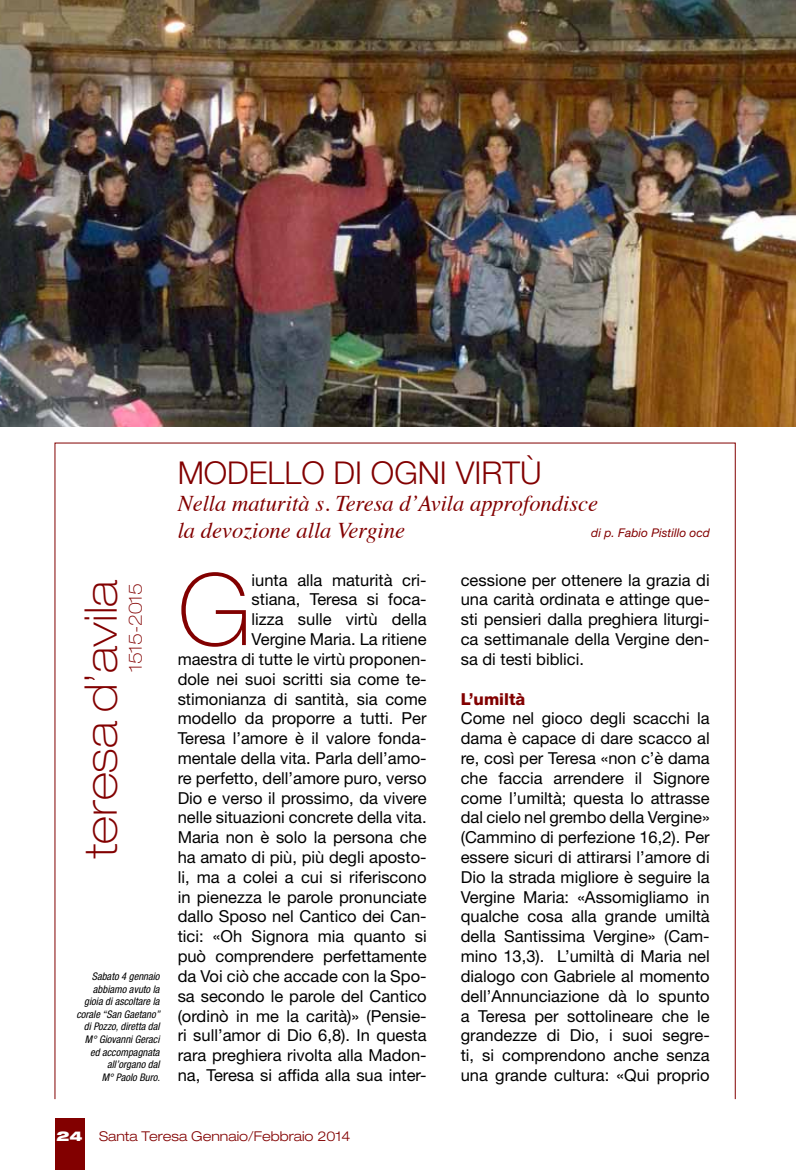
<style>
.page{position:relative;width:796px;height:1170px;background:#fff}
.page>*{position:absolute;margin:0;border:0;box-sizing:border-box;transform-origin:0 0}
.t1{font:100 99.75px "Helvetica Neue";color:#820000}
.t2{font:100 expanded 45px "Helvetica Neue";color:#820000}
.t3{font:300 31.5px "Helvetica Neue";color:#820000}
.t4{font:italic 22.5px/27px "Times";color:#820000}
.t5{font:100 expanded 18px "Helvetica Neue";color:#820000}
.t6{font:16.5px/19.8px "Helvetica Neue";color:#000;text-align:justify}
.t7{font:800 16.5px "Helvetica Neue";color:#820000}
.t8{font:300 expanded 13.5px "Helvetica Neue";color:#820000}
.t9{font:italic 12px "Helvetica Neue";color:#820000}
.t10{font:italic condensed 10.5px/12.6px "Helvetica Neue";color:#000;text-align:right}
.s1{font-weight:900;color:#fff}
</style>
<div class="page">
<div style="left:55px;top:1118px;width:29px;height:51px;background:#820000"></div>
<img style="left:0;top:0;width:794px;height:426px">
<h2 class="t2" style="left:74px;top:857px;width:279px;rotate:-90deg">teresa d’avila</h2>
<p class="t5" style="left:125px;top:672px;width:90px;rotate:-90deg">1515-2015</p>
<p class="t10" style="left:76px;top:969px;width:85px">Sabato 4 gennaio abbiamo avuto la gioia di ascoltare la corale “San Gaetano” di Pozzo, diretta dal<br>M° Giovanni Geraci ed accompagnata all’organo dal<br>M° Paolo Buro.</p>
<h3 class="t3" style="left:177px;top:454px;width:365px">MODELLO DI OGNI VIRTÙ</h3>
<h3 class="t4" style="left:177px;top:489px;width:422px">Nella maturità s. Teresa d’Avila approfondisce la devozione alla Vergine</h3>
<p class="t9" style="left:591px;top:525px;width:120px">di p. Fabio Pistillo ocd</p>
<h1 class="t1" style="left:177px;top:552px;width:75px">G</h1>
<p class="t6" style="left:177px;top:569px;width:250px;text-align:right">iunta alla maturità cri-<br>stiana, Teresa si foca-<br>lizza sulle virtù della<br>Vergine Maria. La ritiene<br>maestra di tutte le virtù proponen&shy;dole nei suoi scritti sia come te&shy;stimonianza di santità, sia come modello da proporre a tutti. Per<br>Teresa l’amore è il valore fonda&shy;mentale della vita. Parla dell’amo&shy;re perfetto, dell’amore puro, verso<br>Dio e verso il prossimo, da vivere nelle situazioni concrete della vita.<br>Maria non è solo la persona che ha amato di più, più degli aposto&shy;li, ma a colei a cui si riferiscono in pienezza le parole pronunciate dallo Sposo nel Cantico dei Can&shy;tici: «Oh Signora mia quanto si può comprendere perfettamente da Voi ciò che accade con la Spo&shy;sa secondo le parole del Cantico (ordinò in me la carità)» (Pensie&shy;ri sull’amor di Dio 6,8). In questa rara preghiera rivolta alla Madon&shy;na, Teresa si affida alla sua inter-</p>
<p class="t6" style="left:460px;top:569px;width:250px">cessione per ottenere la grazia di una carità ordinata e attinge que&shy;sti pensieri dalla preghiera liturgi&shy;ca settimanale della Vergine den&shy;sa di testi biblici.</p>
<p class="t7" style="left:460px;top:688px;width:66px">L’umiltà</p>
<p class="t6" style="left:460px;top:708px;width:250px">Come nel gioco degli scacchi la dama è capace di dare scacco al re, così per Teresa «non c’è dama che faccia arrendere il Signore come l’umiltà; questa lo attrasse dal cielo nel grembo della Vergine» (Cammino di perfezione 16,2). Per essere sicuri di attirarsi l’amore di Dio la strada migliore è seguire la Vergine Maria: «Assomigliamo in qualche cosa alla grande umiltà della Santissima Vergine» (Cam&shy;mino 13,3). L’umiltà di Maria nel dialogo con Gabriele al momento dell’Annunciazione dà lo spunto a Teresa per sottolineare che le grandezze di Dio, i suoi segre&shy;ti, si comprendono anche senza una grande cultura: «Qui proprio</p>
<p class="t8" style="left:56px;top:1127px;width:295px"><span class="s1">24</span> Santa Teresa Gennaio/Febbraio 2014</p>
</div>
